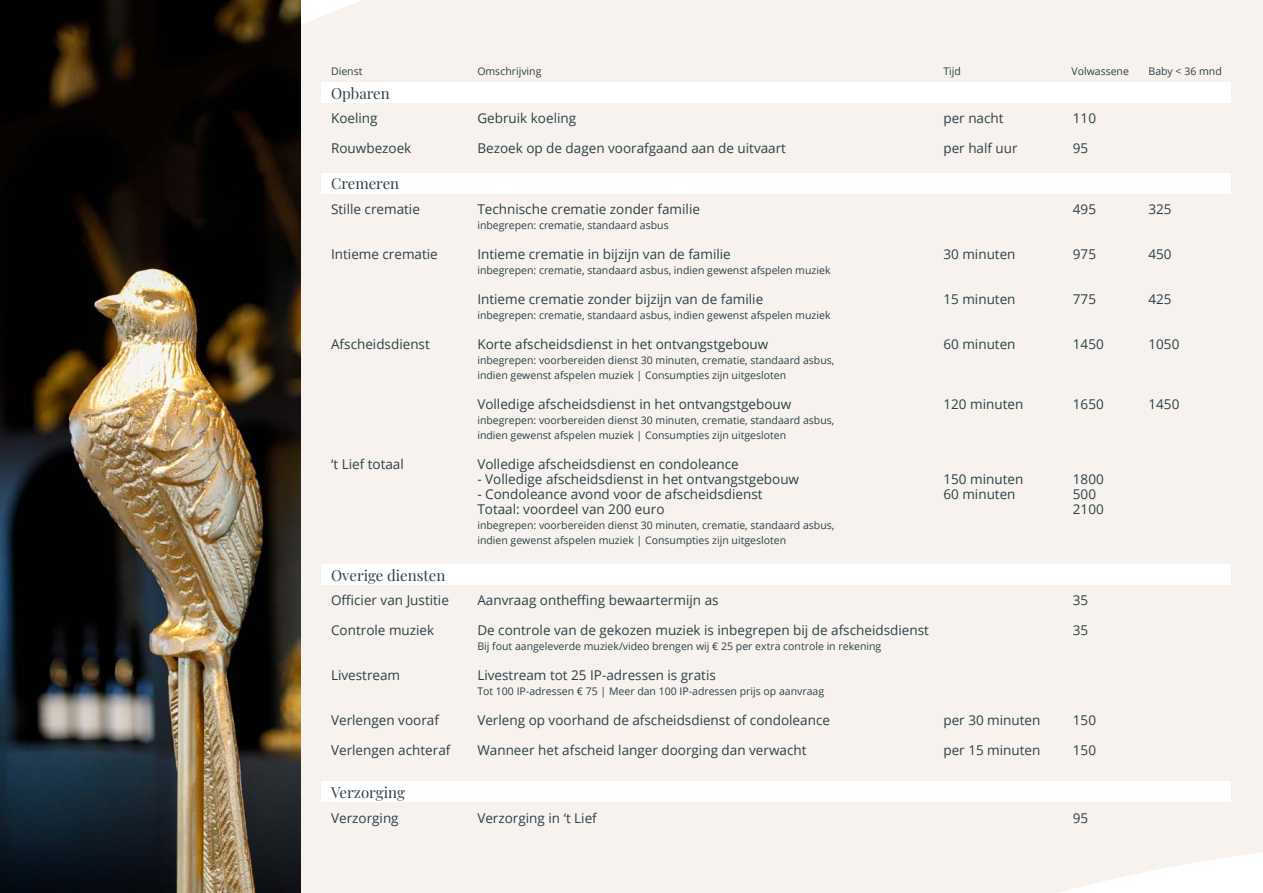
<style>
.page{position:relative;width:1263px;height:893px;background:#fff}
.page>*{position:absolute;margin:0;border:0;box-sizing:border-box;transform-origin:0 0}
.t1{font:15px "Playfair Display";color:#2b4148}
.t2{font:13.5px/15px "Open Sans";color:#2b4148}
.t3{font:10.5px/15px "Open Sans";color:#2b4148}
</style>
<div class="page">
<div style="left:300px;top:0;width:963px;height:893px;background:#f7f2ee"></div>
<div style="left:321px;top:82px;width:909px;height:21px;background:#fff"></div>
<div style="left:321px;top:174px;width:909px;height:20px;background:#fff"></div>
<div style="left:321px;top:781px;width:909px;height:21px;background:#fff"></div>
<div style="left:321px;top:564px;width:909px;height:21px;background:#fff"></div>
<img style="left:0;top:0;width:300px;height:893px">
<p class="t3" style="left:331px;top:63px;width:33px">Dienst</p>
<p class="t3" style="left:477px;top:63px;width:66px">Omschrijving</p>
<p class="t1" style="left:331px;top:81px;width:60px">Opbaren</p>
<p class="t2" style="left:331px;top:110px;width:48px">Koeling</p>
<p class="t2" style="left:331px;top:140px;width:82px">Rouwbezoek</p>
<p class="t1" style="left:331px;top:171px;width:70px">Cremeren</p>
<p class="t2" style="left:331px;top:201px;width:90px">Stille crematie</p>
<p class="t2" style="left:331px;top:246px;width:108px">Intieme crematie</p>
<p class="t2" style="left:331px;top:336px;width:100px">Afscheidsdienst</p>
<p class="t2" style="left:331px;top:456px;width:74px">‘t Lief totaal</p>
<p class="t1" style="left:331px;top:563px;width:116px">Overige diensten</p>
<p class="t2" style="left:331px;top:593px;width:119px">Officier van Justitie</p>
<p class="t2" style="left:331px;top:623px;width:105px">Controle muziek</p>
<p class="t2" style="left:331px;top:668px;width:71px">Livestream</p>
<p class="t2" style="left:331px;top:713px;width:109px">Verlengen vooraf</p>
<p class="t2" style="left:331px;top:743px;width:121px">Verlengen achteraf</p>
<p class="t1" style="left:331px;top:780px;width:75px">Verzorging</p>
<p class="t2" style="left:331px;top:810px;width:69px">Verzorging</p>
<p class="t2" style="left:477px;top:110px;width:100px">Gebruik koeling</p>
<p class="t2" style="left:477px;top:140px;width:310px">Bezoek op de dagen voorafgaand aan de uitvaart</p>
<p class="t2" style="left:477px;top:201px;width:224px">Technische crematie zonder familie</p>
<p class="t3" style="left:477px;top:217px;width:193px">inbegrepen: crematie, standaard asbus</p>
<p class="t2" style="left:477px;top:246px;width:255px">Intieme crematie in bijzijn van de familie</p>
<p class="t3" style="left:477px;top:262px;width:355px">inbegrepen: crematie, standaard asbus, indien gewenst afspelen muziek</p>
<p class="t2" style="left:477px;top:291px;width:287px">Intieme crematie zonder bijzijn van de familie</p>
<p class="t3" style="left:477px;top:307px;width:355px">inbegrepen: crematie, standaard asbus, indien gewenst afspelen muziek</p>
<p class="t2" style="left:477px;top:336px;width:292px">Korte afscheidsdienst in het ontvangstgebouw</p>
<p class="t3" style="left:477px;top:352px;width:359px">inbegrepen: voorbereiden dienst 30 minuten, crematie, standaard asbus, indien gewenst afspelen muziek | Consumpties zijn uitgesloten</p>
<p class="t2" style="left:477px;top:396px;width:315px">Volledige afscheidsdienst in het ontvangstgebouw</p>
<p class="t3" style="left:477px;top:412px;width:359px">inbegrepen: voorbereiden dienst 30 minuten, crematie, standaard asbus, indien gewenst afspelen muziek | Consumpties zijn uitgesloten</p>
<p class="t2" style="left:477px;top:456px;width:263px">Volledige afscheidsdienst en condoleance</p>
<p class="t2" style="left:477px;top:471px;width:323px">- Volledige afscheidsdienst in het ontvangstgebouw</p>
<p class="t2" style="left:477px;top:486px;width:287px">- Condoleance avond voor de afscheidsdienst<br>Totaal: voordeel van 200 euro</p>
<p class="t3" style="left:477px;top:517px;width:359px">inbegrepen: voorbereiden dienst 30 minuten, crematie, standaard asbus, indien gewenst afspelen muziek | Consumpties zijn uitgesloten</p>
<p class="t2" style="left:477px;top:593px;width:243px">Aanvraag ontheffing bewaartermijn as</p>
<p class="t2" style="left:477px;top:623px;width:453px">De controle van de gekozen muziek is inbegrepen bij de afscheidsdienst</p>
<p class="t3" style="left:477px;top:639px;width:405px">Bij fout aangeleverde muziek/video brengen wij € 25 per extra controle in rekening</p>
<p class="t2" style="left:477px;top:668px;width:240px">Livestream tot 25 IP-adressen is gratis</p>
<p class="t3" style="left:477px;top:684px;width:348px">Tot 100 IP-adressen € 75 | Meer dan 100 IP-adressen prijs op aanvraag</p>
<p class="t2" style="left:477px;top:713px;width:354px">Verleng op voorhand de afscheidsdienst of condoleance</p>
<p class="t2" style="left:477px;top:743px;width:331px">Wanneer het afscheid langer doorging dan verwacht</p>
<p class="t2" style="left:477px;top:810px;width:121px">Verzorging in ‘t Lief</p>
<p class="t3" style="left:943px;top:63px;width:19px">Tijd</p>
<p class="t2" style="left:943px;top:110px;width:62px">per nacht</p>
<p class="t2" style="left:943px;top:140px;width:76px">per half uur</p>
<p class="t2" style="left:943px;top:246px;width:74px">30 minuten</p>
<p class="t2" style="left:943px;top:291px;width:74px">15 minuten</p>
<p class="t2" style="left:943px;top:336px;width:74px">60 minuten</p>
<p class="t2" style="left:943px;top:396px;width:81px">120 minuten</p>
<p class="t2" style="left:943px;top:471px;width:81px">150 minuten<br>60 minuten</p>
<p class="t2" style="left:943px;top:713px;width:98px">per 30 minuten</p>
<p class="t2" style="left:943px;top:743px;width:98px">per 15 minuten</p>
<p class="t3" style="left:1071px;top:63px;width:59px">Volwassene</p>
<p class="t2" style="left:1073px;top:110px;width:25px">110</p>
<p class="t2" style="left:1073px;top:140px;width:17px">95</p>
<p class="t3" style="left:1148px;top:63px;width:75px">Baby &lt; 36 mnd</p>
<p class="t2" style="left:1073px;top:201px;width:25px">495</p>
<p class="t2" style="left:1073px;top:246px;width:25px">975</p>
<p class="t2" style="left:1073px;top:291px;width:25px">775</p>
<p class="t2" style="left:1073px;top:336px;width:32px">1450</p>
<p class="t2" style="left:1073px;top:396px;width:32px">1650</p>
<p class="t2" style="left:1148px;top:201px;width:25px">325</p>
<p class="t2" style="left:1148px;top:246px;width:25px">450</p>
<p class="t2" style="left:1148px;top:291px;width:25px">425</p>
<p class="t2" style="left:1148px;top:336px;width:32px">1050</p>
<p class="t2" style="left:1148px;top:396px;width:32px">1450</p>
<p class="t2" style="left:1073px;top:471px;width:32px">1800<br>500<br>2100</p>
<p class="t2" style="left:1073px;top:593px;width:17px">35</p>
<p class="t2" style="left:1073px;top:623px;width:17px">35</p>
<p class="t2" style="left:1073px;top:713px;width:25px">150</p>
<p class="t2" style="left:1073px;top:743px;width:25px">150</p>
<p class="t2" style="left:1073px;top:810px;width:17px">95</p>
</div>
